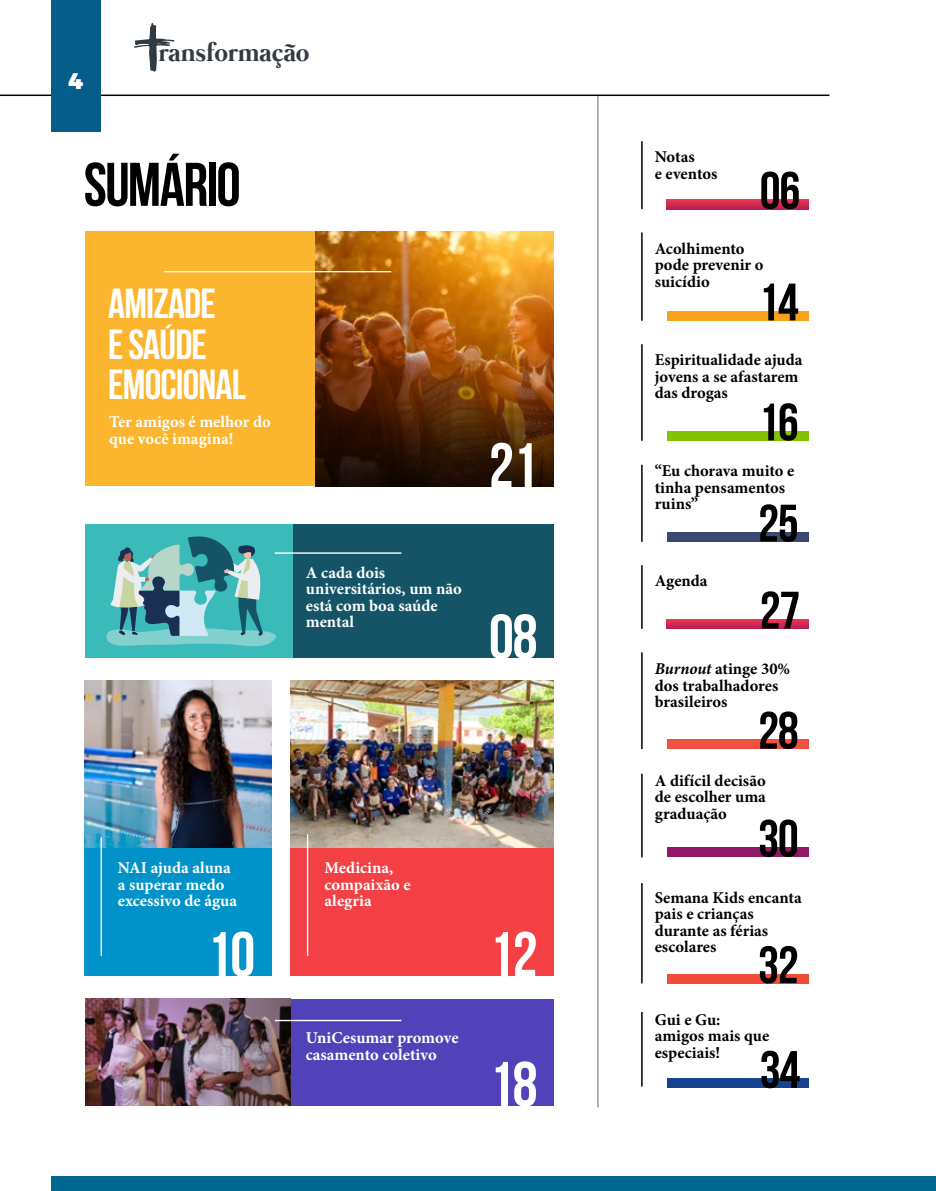
<style>
.page{position:relative;width:936px;height:1191px;background:#fff}
.page>*{position:absolute;margin:0;border:0;box-sizing:border-box;transform-origin:0 0}
.t1{font:700 63px "Bebas Neue";letter-spacing:-.02em;color:#fff}
.t2{font:700 61.5px "Bebas Neue";letter-spacing:-.025em;color:#000}
.t3{font:700 52.5px "Bebas Neue";letter-spacing:-.02em;color:#000}
.t4{font:700 41.85px/40.5px "Bebas Neue";letter-spacing:-.02em;color:#fff}
.t5{font:700 25.65px "Mermaid Swash Caps";color:#303a43}
.t6{font:900 22.5px "Montserrat";color:#fff}
.t7{font:700 16.5px/16.5px "Minion Pro";color:#000}
.t8{font:700 16.5px/16.5px "Minion Pro";color:#fff}
.s1{font-style:italic}
</style>
<div class="page">
<hr style="left:0;top:95px;width:829px;height:1px;background:#000">
<div style="left:51px;top:0;width:50px;height:131px;background:#065d89"></div>
<svg style="left:134px;top:23px;width:41px;height:49px"></svg>
<div style="left:290px;top:680px;width:264px;height:295px;background:#f24045"></div>
<div style="left:666px;top:311px;width:142px;height:10px;background:#faa21b"></div>
<div style="left:51px;top:1176px;width:884px;height:15px;background:#006991"></div>
<svg style="left:666px;top:200px;width:142px;height:9px"></svg>
<svg style="left:666px;top:619px;width:142px;height:10px"></svg>
<div style="left:666px;top:1078px;width:142px;height:10px;background:#17428f"></div>
<div style="left:666px;top:973px;width:142px;height:10px;background:#f04c36"></div>
<div style="left:666px;top:532px;width:142px;height:10px;background:#394972"></div>
<div style="left:666px;top:847px;width:142px;height:10px;background:#911965"></div>
<div style="left:666px;top:739px;width:142px;height:10px;background:#f15141"></div>
<div style="left:666px;top:431px;width:142px;height:10px;background:#82c200"></div>
<hr style="left:641px;top:883px;width:1px;height:100px;background:#000">
<hr style="left:641px;top:465px;width:1px;height:77px;background:#000">
<hr style="left:641px;top:773px;width:1px;height:84px;background:#000">
<hr style="left:641px;top:652px;width:1px;height:97px;background:#000">
<hr style="left:641px;top:344px;width:1px;height:97px;background:#000">
<hr style="left:641px;top:232px;width:1px;height:89px;background:#000">
<hr style="left:641px;top:141px;width:1px;height:68px;background:#000">
<hr style="left:641px;top:565px;width:1px;height:64px;background:#000">
<hr style="left:641px;top:1012px;width:1px;height:74px;background:#000">
<img style="left:290px;top:680px;width:264px;height:167px">
<div style="left:85px;top:524px;width:469px;height:134px;background:#145466"></div>
<div style="left:85px;top:999px;width:469px;height:107px;background:#5242ba"></div>
<div style="left:85px;top:231px;width:469px;height:255px;background:#fbb52f"></div>
<img style="left:315px;top:231px;width:238px;height:255px">
<div style="left:84px;top:680px;width:187px;height:295px;background:#0092c8"></div>
<hr style="left:597px;top:96px;width:1px;height:1011px;background:#9d9d9d">
<img style="left:84px;top:680px;width:187px;height:167px">
<div style="left:85px;top:524px;width:207px;height:134px;background:#3bbaba"></div>
<hr style="left:307px;top:834px;width:1px;height:121px;background:#fff">
<hr style="left:275px;top:552px;width:126px;height:2px;background:#fff">
<hr style="left:101px;top:837px;width:1px;height:118px;background:#fff">
<img style="left:85px;top:999px;width:205px;height:107px">
<hr style="left:275px;top:1019px;width:126px;height:2px;background:#fff">
<svg style="left:106px;top:536px;width:171px;height:110px"></svg>
<hr style="left:164px;top:271px;width:227px;height:1px;background:#fff">
<h3 class="t6" style="left:68px;top:67px;width:16px">4</h3>
<h3 class="t5" style="left:158px;top:38px;width:152px">ransformação</h3>
<h2 class="t2" style="left:84px;top:151px;width:158px">SUMÁRIO</h2>
<p class="t7" style="left:654px;top:149px;width:64px">Notas<br>e eventos</p>
<h3 class="t3" style="left:759px;top:162px;width:42px">06</h3>
<h3 class="t4" style="left:108px;top:283px;width:139px">AMIZADE<br>E SAÚDE<br>EMOCIONAL</h3>
<p class="t8" style="left:109px;top:413px;width:163px">Ter amigos é melhor do que você imagina!</p>
<h1 class="t1" style="left:489px;top:431px;width:50px">21</h1>
<p class="t8" style="left:306px;top:564px;width:157px">A cada dois universitários, um não está com boa saúde mental</p>
<h1 class="t1" style="left:489px;top:602px;width:50px">08</h1>
<p class="t8" style="left:118px;top:859px;width:121px">NAI ajuda aluna a superar medo excessivo de água</p>
<h1 class="t1" style="left:206px;top:919px;width:50px">10</h1>
<p class="t8" style="left:324px;top:859px;width:88px">Medicina, compaixão e alegria</p>
<p class="t8" style="left:306px;top:1029px;width:154px">UniCesumar promove casamento coletivo</p>
<h1 class="t1" style="left:489px;top:919px;width:50px">12</h1>
<h1 class="t1" style="left:489px;top:1049px;width:50px">18</h1>
<p class="t7" style="left:654px;top:240px;width:110px">Acolhimento pode prevenir o suicídio</p>
<h3 class="t3" style="left:758px;top:273px;width:42px">14</h3>
<p class="t7" style="left:654px;top:352px;width:149px">Espiritualidade ajuda jovens a se afastarem das drogas</p>
<h3 class="t3" style="left:758px;top:393px;width:42px">16</h3>
<p class="t7" style="left:654px;top:462px;width:141px">“Eu chorava muito e tinha pensamentos ruins”</p>
<h3 class="t3" style="left:758px;top:494px;width:42px">25</h3>
<p class="t7" style="left:654px;top:572px;width:54px">Agenda</p>
<h3 class="t3" style="left:759px;top:581px;width:42px">27</h3>
<p class="t7" style="left:654px;top:660px;width:137px"><span class="s1">Burnout</span> atinge 30% dos trabalhadores brasileiros</p>
<h3 class="t3" style="left:758px;top:701px;width:42px">28</h3>
<p class="t7" style="left:654px;top:772px;width:113px;text-align:justify">A difícil decisão de escolher uma graduação</p>
<h3 class="t3" style="left:758px;top:809px;width:42px">30</h3>
<p class="t7" style="left:654px;top:889px;width:148px">Semana Kids encanta pais e crianças durante as férias escolares</p>
<h3 class="t3" style="left:758px;top:936px;width:42px">32</h3>
<p class="t7" style="left:654px;top:1010px;width:116px">Gui e Gu: amigos mais que especiais!</p>
<h3 class="t3" style="left:759px;top:1040px;width:42px">34</h3>
</div>
